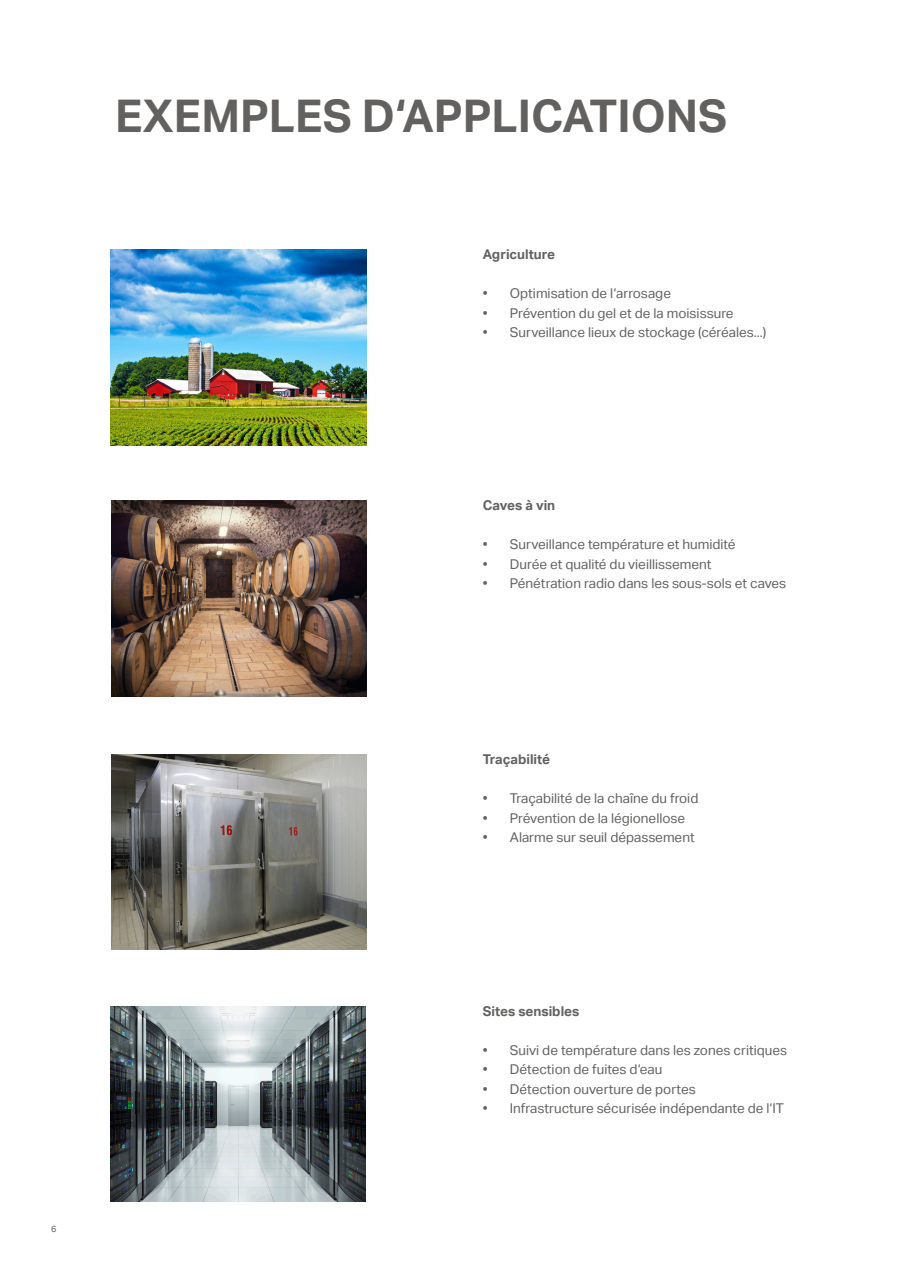
<style>
.page{position:relative;width:910px;height:1280px;background:#fff}
.page>*{position:absolute;margin:0;border:0;box-sizing:border-box;transform-origin:0 0}
.Headline_large{font:700 45px "Aktiv Grotesk";color:#63615f}
.t1{font:13.5px "Aktiv Grotesk";color:#63615f}
.Body_Copy{font:700 13.5px "Aktiv Grotesk";color:#63615f}
.t2{font:9px "Aktiv Grotesk";color:#63615f}
</style>
<div class="page">
<img style="left:111px;top:1006px;width:255px;height:196px">
<img style="left:111px;top:250px;width:255px;height:195px">
<img style="left:111px;top:501px;width:255px;height:195px">
<img style="left:111px;top:754px;width:255px;height:196px">
<p class="Headline_large" style="left:115px;top:91px;width:614px">EXEMPLES D‘APPLICATIONS</p>
<p class="Body_Copy" style="left:483px;top:247px;width:74px">Agriculture</p>
<p class="t1" style="left:483px;top:286px;width:190px">• Optimisation de l‘arrosage</p>
<p class="t1" style="left:483px;top:305px;width:252px">• Prévention du gel et de la moisissure</p>
<p class="t1" style="left:483px;top:325px;width:285px">• Surveillance lieux de stockage (céréales...)</p>
<p class="Body_Copy" style="left:483px;top:498px;width:74px">Caves à vin</p>
<p class="t1" style="left:483px;top:537px;width:254px">• Surveillance température et humidité</p>
<p class="t1" style="left:483px;top:556px;width:230px">• Durée et qualité du vieillissement</p>
<p class="t1" style="left:483px;top:576px;width:305px">• Pénétration radio dans les sous-sols et caves</p>
<p class="t2" style="left:51px;top:1224px;width:7px">6</p>
<p class="Body_Copy" style="left:483px;top:751px;width:69px">Traçabilité</p>
<p class="t1" style="left:483px;top:790px;width:217px">• Traçabilité de la chaîne du froid</p>
<p class="t1" style="left:483px;top:810px;width:204px">• Prévention de la légionellose</p>
<p class="t1" style="left:483px;top:829px;width:213px">• Alarme sur seuil dépassement</p>
<p class="Body_Copy" style="left:483px;top:1003px;width:98px">Sites sensibles</p>
<p class="t1" style="left:483px;top:1042px;width:306px">• Suivi de température dans les zones critiques</p>
<p class="t1" style="left:483px;top:1062px;width:181px">• Détection de fuites d‘eau</p>
<p class="t1" style="left:483px;top:1081px;width:214px">• Détection ouverture de portes</p>
<p class="t1" style="left:483px;top:1101px;width:302px">• Infrastructure sécurisée indépendante de l‘IT</p>
</div>
